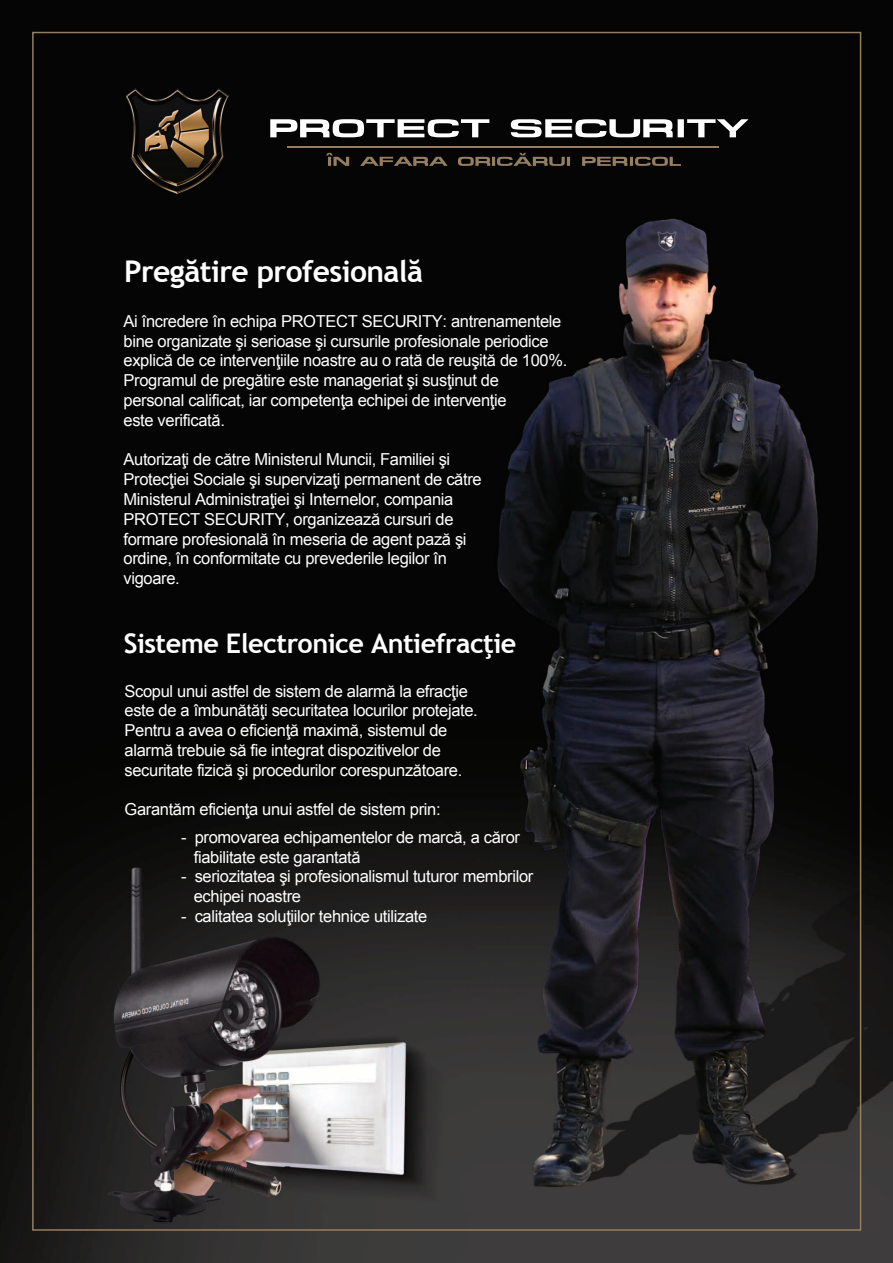
<style>
.page{position:relative;width:893px;height:1263px;background:#fff}
.page>*{position:absolute;margin:0;border:0;box-sizing:border-box;transform-origin:0 0}
.t1{font:700 30px "Trebuchet MS";letter-spacing:-.02em;color:#fff}
.t2{font:700 27px "Trebuchet MS";letter-spacing:-.02em;color:#fff}
.t3{font:16.5px/19.8px "Arial";letter-spacing:-.02em;color:#fff}
</style>
<div class="page">
<img style="left:0;top:0;width:893px;height:1263px">
<svg style="left:270px;top:119px;width:478px;height:18px"></svg>
<svg style="left:326px;top:153px;width:355px;height:13px;background:#352e23"></svg>
<hr style="left:287px;top:146px;width:432px;height:1px;background:#957e60">
<img style="left:126px;top:89px;width:103px;height:104px">
<h1 class="t1" style="left:124px;top:253px;width:301px">Pregătire profesională</h1>
<p class="t3" style="left:123px;top:311px;width:445px">Ai încredere în echipa PROTECT SECURITY: antrenamentele bine organizate şi serioase şi cursurile profesionale periodice explică de ce intervenţiile noastre au o rată de reuşită de 100%.<br>Programul de pregătire este manageriat şi susţinut de<br>personal calificat, iar competenţa echipei de intervenţie<br>este verificată.</p>
<p class="t3" style="left:123px;top:450px;width:360px">Autorizaţi de către Ministerul Muncii, Familiei şi Protecţiei Sociale şi supervizaţi permanent de către Ministerul Administraţiei şi Internelor, compania PROTECT SECURITY, organizează cursuri de formare profesională în meseria de agent pază şi ordine, în conformitate cu prevederile legilor în vigoare.</p>
<h2 class="t2" style="left:124px;top:626px;width:394px">Sisteme Electronice Antiefracţie</h2>
<p class="t3" style="left:124px;top:681px;width:355px">Scopul unui astfel de sistem de alarmă la efracţie este de a îmbunătăţi securitatea locurilor protejate.<br>Pentru a avea o eficienţă maximă, sistemul de alarmă trebuie să fie integrat dispozitivelor de securitate fizică şi procedurilor corespunzătoare.</p>
<p class="t3" style="left:124px;top:800px;width:318px">Garantăm eficienţa unui astfel de sistem prin:</p>
<p class="t3" style="left:194px;top:827px;width:328px;text-indent:-13px">- promovarea echipamentelor de marcă, a căror fiabilitate este garantată</p>
<p class="t3" style="left:194px;top:867px;width:341px;text-indent:-13px">- seriozitatea şi profesionalismul tuturor membrilor echipei noastre</p>
<p class="t3" style="left:181px;top:906px;width:248px">- calitatea soluţiilor tehnice utilizate</p>
</div>
